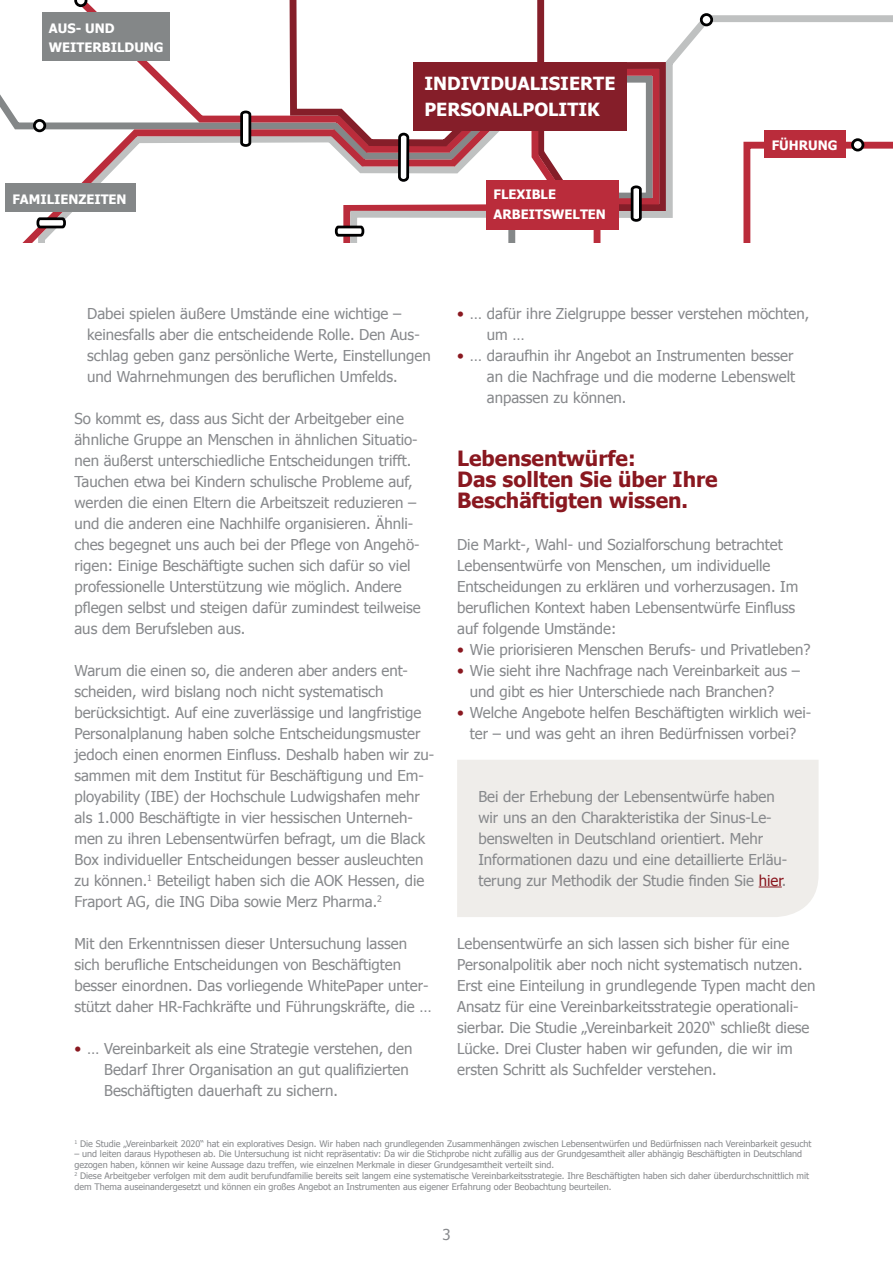
<style>
.page{position:relative;width:893px;height:1263px;background:#fff}
.page>*{position:absolute;margin:0;border:0;box-sizing:border-box;transform-origin:0 0}
.t1{font:700 21px/21px "Tahoma";color:#8a1820}
.t2{font:700 18.15px/26.8px "Tahoma";color:#fff}
.t3{font:15px/21px "Tahoma";color:#87898c}
.t4{font:700 13.05px/19.4px "Tahoma";color:#fff}
.t5{font:9px/10.8px "Tahoma";color:#87898c}
.s1{color:#8a1820}
</style>
<div class="page">
<svg style="left:289px;top:0;width:256px;height:108px"></svg>
<svg style="left:1px;top:108px;width:346px;height:134px"></svg>
<svg style="left:347px;top:12px;width:546px;height:230px"></svg>
<div style="left:5px;top:183px;width:131px;height:29px;background:#848788"></div>
<div style="left:42px;top:12px;width:128px;height:49px;background:#848788"></div>
<div style="left:486px;top:180px;width:132px;height:50px;background:#ba2c3b"></div>
<div style="left:764px;top:131px;width:81px;height:27px;background:#ba2c3b"></div>
<div style="left:413px;top:62px;width:214px;height:69px;background:#851e29"></div>
<svg style="left:239px;top:109px;width:14px;height:39px"></svg>
<svg style="left:35px;top:216px;width:32px;height:14px"></svg>
<svg style="left:333px;top:224px;width:33px;height:14px"></svg>
<svg style="left:629px;top:184px;width:14px;height:39px"></svg>
<div style="left:399px;top:134px;width:9px;height:46px;background:#fff;border-radius:4px"></div>
<div style="left:398px;top:133px;width:11px;height:49px;border:3px solid #000001;border-radius:4px"></div>
<div style="left:34px;top:120px;width:11px;height:11px;background:#fff;border-radius:50%"></div>
<div style="left:33px;top:119px;width:13px;height:13px;border:3px solid #000001;border-radius:50%"></div>
<svg style="left:74px;top:0;width:13px;height:7px"></svg>
<div style="left:852px;top:140px;width:11px;height:10px;background:#fff;border-radius:50%"></div>
<div style="left:851px;top:138px;width:13px;height:13px;border:3px solid #000001;border-radius:50%"></div>
<div style="left:701px;top:15px;width:11px;height:10px;background:#fff;border-radius:50%"></div>
<div style="left:700px;top:13px;width:13px;height:13px;border:3px solid #000001;border-radius:50%"></div>
<div style="left:457px;top:760px;width:362px;height:157px;background:#efedea"></div>
<svg style="left:759px;top:886px;width:23px;height:1px"></svg>
<p class="t4" style="left:49px;top:18px;width:116px">AUS- UND<br>WEITERBILDUNG</p>
<p class="t4" style="left:12px;top:188px;width:116px">FAMILIENZEITEN</p>
<p class="t2" style="left:424px;top:68px;width:193px">INDIVIDUALISIERTE<br>PERSONALPOLITIK</p>
<p class="t4" style="left:494px;top:184px;width:114px">FLEXIBLE<br>ARBEITSWELTEN</p>
<p class="t4" style="left:772px;top:134px;width:67px">FÜHRUNG</p>
<p class="t3" style="left:87px;top:302px;width:345px">Dabei spielen äußere Umstände eine wichtige – keinesfalls aber die entscheidende Rolle. Den Aus&shy;schlag geben ganz persönliche Werte, Einstellungen und Wahrnehmungen des beruflichen Umfelds.</p>
<p class="t3" style="left:74px;top:407px;width:348px">So kommt es, dass aus Sicht der Arbeitgeber eine ähnliche Gruppe an Menschen in ähnlichen Situatio&shy;nen äußerst unterschiedliche Entscheidungen trifft.<br>Tauchen etwa bei Kindern schulische Probleme auf, werden die einen Eltern die Arbeitszeit reduzieren – und die anderen eine Nachhilfe organisieren. Ähnli&shy;ches begegnet uns auch bei der Pflege von Angehö&shy;rigen: Einige Beschäftigte suchen sich dafür so viel professionelle Unterstützung wie möglich. Andere pflegen selbst und steigen dafür zumindest teilweise aus dem Berufsleben aus.</p>
<p class="t3" style="left:74px;top:659px;width:361px">Warum die einen so, die anderen aber anders ent&shy;scheiden, wird bislang noch nicht systematisch berücksichtigt. Auf eine zuverlässige und langfristige Personalplanung haben solche Entscheidungsmuster jedoch einen enormen Einfluss. Deshalb haben wir zu&shy;sammen mit dem Institut für Beschäftigung und Em&shy;ployability (IBE) der Hochschule Ludwigshafen mehr als 1.000 Beschäftigte in vier hessischen Unterneh&shy;men zu ihren Lebensentwürfen befragt, um die Black Box individueller Entscheidungen besser ausleuchten zu können.<sup>1</sup> Beteiligt haben sich die AOK Hessen, die Fraport AG, die ING Diba sowie Merz Pharma.<sup>2</sup></p>
<p class="t3" style="left:74px;top:932px;width:359px">Mit den Erkenntnissen dieser Untersuchung lassen sich berufliche Entscheidungen von Beschäftigten besser einordnen. Das vorliegende WhitePaper unter&shy;stützt daher HR-Fachkräfte und Führungskräfte, die …</p>
<p class="t3" style="left:104px;top:1037px;width:310px;text-indent:-30px"><span class="s1">•</span> … Vereinbarkeit als eine Strategie verstehen, den<br>Bedarf Ihrer Organisation an gut qualifizierten<br>Beschäftigten dauerhaft zu sichern.</p>
<p class="t3" style="left:487px;top:302px;width:324px;text-indent:-30px"><span class="s1">•</span> … dafür ihre Zielgruppe besser verstehen möchten, um …</p>
<p class="t3" style="left:487px;top:344px;width:310px;text-align:justify;text-indent:-30px"><span class="s1">•</span> … daraufhin ihr Angebot an Instrumenten besser an die Nachfrage und die moderne Lebenswelt anpassen zu können.</p>
<h1 class="t1" style="left:457px;top:446px;width:262px">Lebensentwürfe:<br>Das sollten Sie über Ihre<br>Beschäftigten wissen.</h1>
<p class="t3" style="left:457px;top:533px;width:343px">Die Markt-, Wahl- und Sozialforschung betrachtet Lebensentwürfe von Menschen, um individuelle Entscheidungen zu erklären und vorherzusagen. Im beruflichen Kontext haben Lebensentwürfe Einfluss auf folgende Umstände:</p>
<p class="t3" style="left:457px;top:638px;width:355px"><span class="s1">•</span> Wie priorisieren Menschen Berufs- und Privatleben?</p>
<p class="t3" style="left:470px;top:659px;width:332px;text-indent:-13px"><span class="s1">•</span> Wie sieht ihre Nachfrage nach Vereinbarkeit aus – und gibt es hier Unterschiede nach Branchen?</p>
<p class="t3" style="left:457px;top:701px;width:356px;text-align:center"><span class="s1">•</span> Welche Angebote helfen Beschäftigten wirklich wei&shy;ter – und was geht an ihren Bedürfnissen vorbei?</p>
<p class="t3" style="left:478px;top:785px;width:310px">Bei der Erhebung der Lebensentwürfe haben wir uns an den Charakteristika der Sinus-Le&shy;benswelten in Deutschland orientiert. Mehr Informationen dazu und eine detaillierte Erläu&shy;terung zur Methodik der Studie finden Sie <span class="s1">hier</span>.</p>
<p class="t3" style="left:457px;top:932px;width:360px">Lebensentwürfe an sich lassen sich bisher für eine Personalpolitik aber noch nicht systematisch nutzen.<br>Erst eine Einteilung in grundlegende Typen macht den Ansatz für eine Vereinbarkeitsstrategie operationali&shy;sierbar. Die Studie „Vereinbarkeit 2020“ schließt diese Lücke. Drei Cluster haben wir gefunden, die wir im ersten Schritt als Suchfelder verstehen.</p>
<p class="t5" style="left:74px;top:1137px;width:739px"><sup>1</sup> Die Studie „Vereinbarkeit 2020“ hat ein exploratives Design. Wir haben nach grundlegenden Zusammenhängen zwischen Lebensentwürfen und Bedürfnissen nach Vereinbarkeit gesucht</p>
<p class="t5" style="left:74px;top:1148px;width:736px">– und leiten daraus Hypothesen ab. Die Untersuchung ist nicht repräsentativ: Da wir die Stichprobe nicht zufällig aus der Grundgesamtheit aller abhängig Beschäftigten in Deutschland gezogen haben, können wir keine Aussage dazu treffen, wie einzelnen Merkmale in dieser Grundgesamtheit verteilt sind.<br><sup>2</sup> Diese Arbeitgeber verfolgen mit dem audit berufundfamilie bereits seit langem eine systematische Vereinbarkeitsstrategie. Ihre Beschäftigten haben sich daher überdurchschnittlich mit dem Thema auseinandergesetzt und können ein großes Angebot an Instrumenten aus eigener Erfahrung oder Beobachtung beurteilen.</p>
<p class="t3" style="left:442px;top:1224px;width:10px">3</p>
</div>
